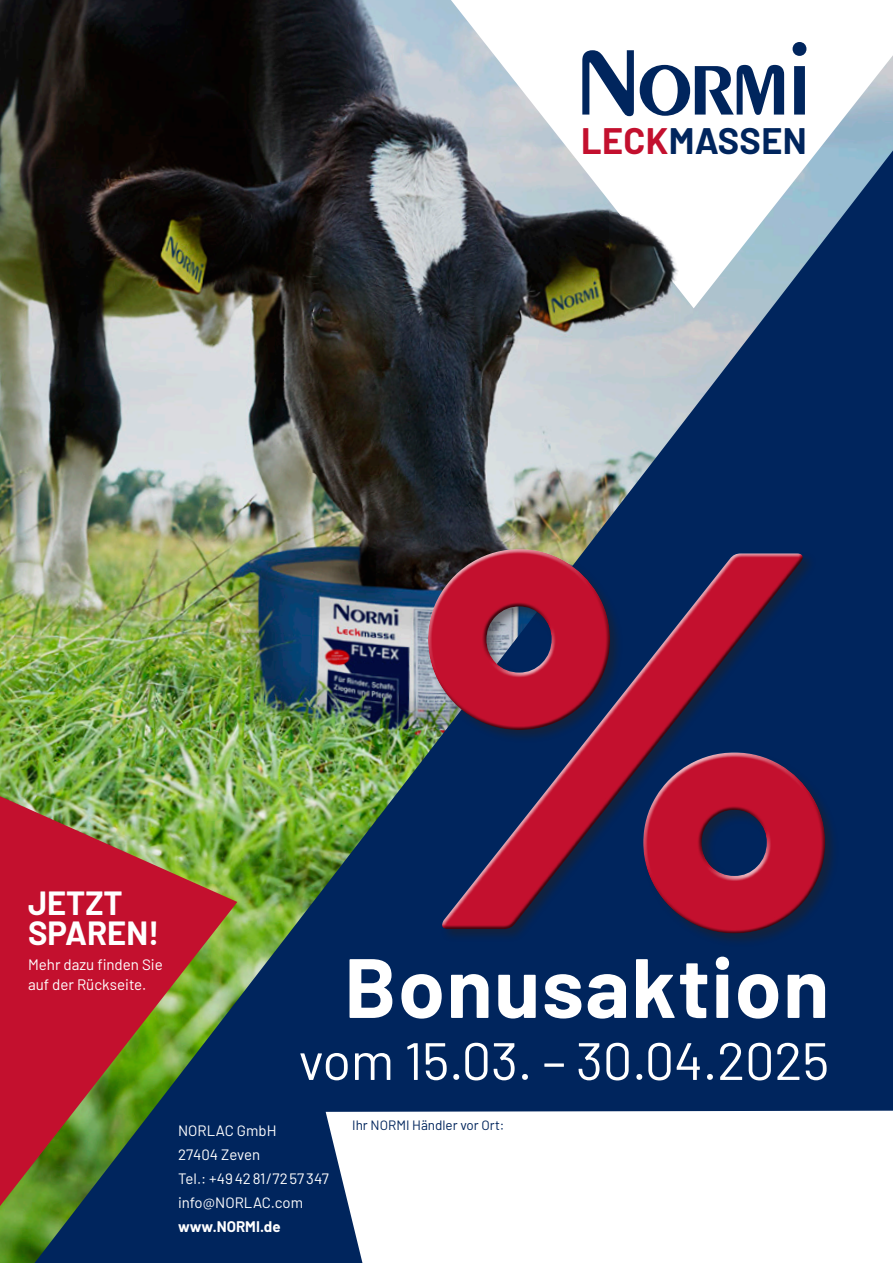
<style>
.page{position:relative;width:893px;height:1263px;background:#fff}
.page>*{position:absolute;margin:0;border:0;box-sizing:border-box;transform-origin:0 0}
.t1{font:700 84px "Barlow";letter-spacing:.02em;color:#fff}
.t2{font:52.5px "Barlow";letter-spacing:-.005em;color:#fff}
.t3{font:700 36px "Barlow";letter-spacing:.01em;color:#00255d}
.t4{font:700 32.7px/30.2px "Barlow";color:#fff}
.t5{font:15.15px/20.1px "Barlow";color:#fff}
.t6{font:15px/24px "Barlow";color:#fff}
.t7{font:700 15px "Barlow";color:#fff}
.t8{font:13.5px "Barlow";color:#00255d}
.s1{color:#c3102e}
</style>
<div class="page">
<img style="left:0;top:0;width:451px;height:1263px">
<img style="left:35px;top:150px;width:858px;height:1113px">
<img style="left:0;top:796px;width:237px;height:410px">
<svg style="left:326px;top:1111px;width:567px;height:152px"></svg>
<svg style="left:451px;top:0;width:158px;height:308px"></svg>
<svg style="left:582px;top:50px;width:27px;height:66px"></svg>
<div style="left:426px;top:547px;width:412px;height:400px;background:#00255d"></div>
<div style="left:425px;top:548px;width:391px;height:338px;background:#fff;opacity:.75"></div>
<div style="left:432px;top:578px;width:394px;height:357px;background:#231f20;opacity:.75"></div>
<div style="left:440px;top:551px;width:376px;height:391px;background:#231f20;opacity:.5"></div>
<div style="left:440px;top:554px;width:363px;height:377px;background:#231f20;opacity:.75"></div>
<img style="left:609px;top:42px;width:284px;height:498px">
<h3 class="t3" style="left:581px;top:114px;width:227px"><span class="s1">LECK</span>MASSEN</h3>
<h3 class="t4" style="left:28px;top:886px;width:133px">JETZT<br>SPAREN!</h3>
<p class="t5" style="left:28px;top:953px;width:136px">Mehr dazu finden Sie auf der Rückseite.</p>
<h1 class="t1" style="left:344px;top:925px;width:486px">Bonusaktion</h1>
<h2 class="t2" style="left:299px;top:1023px;width:532px">vom 15.03. – 30.04.2025</h2>
<p class="t6" style="left:178px;top:1117px;width:152px">NORLAC GmbH<br>27404 Zeven<br>Tel.: +494281/7257347 info@NORLAC.com</p>
<p class="t7" style="left:178px;top:1215px;width:104px">www.NORMI.de</p>
<p class="t8" style="left:352px;top:1115px;width:154px">Ihr NORMI Händler vor Ort:</p>
</div>
